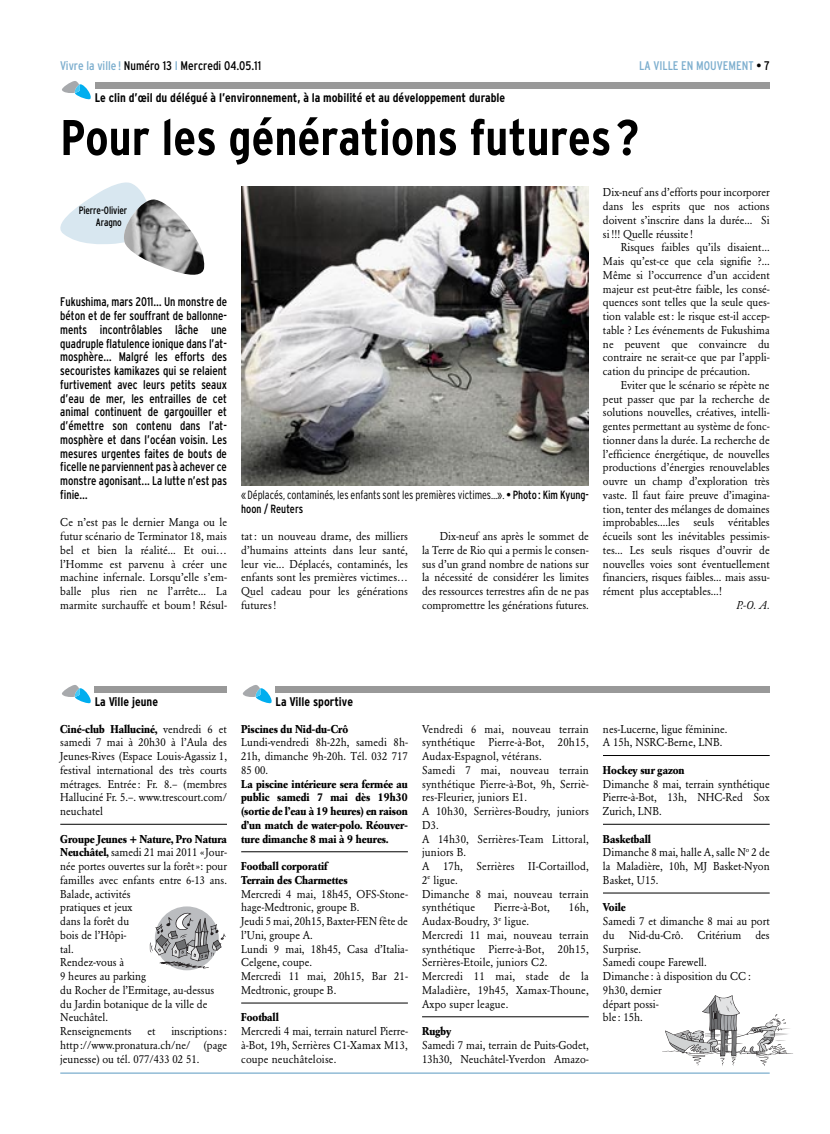
<style>
.page{position:relative;width:830px;height:1134px;background:#fff}
.page>*{position:absolute;margin:0;border:0;box-sizing:border-box;transform-origin:0 0}
.t1{font:700 condensed 50px "Interstate";color:#000}
.t2{font:condensed 12.5px/13.8px "Interstate";color:#000;text-align:justify;scale:.95 1}
.t3{font:700 condensed 12.5px "Interstate";color:#000}
.t4{font:condensed 12.5px "Interstate";color:#000}
.t5{font:condensed 12.5px "Interstate";color:#7caece}
.t6{font:300 condensed 11.88px/13.8px "Interstate";letter-spacing:-.005em;color:#000;scale:.95 1}
.t7{font:11.25px/13.8px "Garamond BE";color:#000;text-align:justify;scale:.95 1}
.t8{font:700 11.25px/13.8px "Garamond BE";color:#000;text-align:justify;scale:.95 1}
.t9{font:italic 11.25px "Garamond BE";color:#000;scale:.95 1}
.t10{font:condensed 10.62px/11.2px "Interstate";letter-spacing:-.01em;color:#000;scale:.95 1}
.s1{color:#7caece}
.s2{color:#000}
.s3{font-weight:400}
.s4{font-weight:700}
</style>
<div class="page">
<svg style="left:62px;top:81px;width:29px;height:18px"></svg>
<div style="left:95px;top:83px;width:674px;height:6px;background:#999"></div>
<hr style="left:60px;top:1072px;width:709px;height:2px;background:#7caece">
<img style="left:241px;top:186px;width:347px;height:299px">
<hr style="left:60px;top:824px;width:167px;height:1px;background:#000">
<hr style="left:241px;top:851px;width:166px;height:1px;background:#000">
<hr style="left:241px;top:1003px;width:166px;height:1px;background:#000">
<hr style="left:422px;top:1016px;width:166px;height:1px;background:#000">
<hr style="left:602px;top:755px;width:167px;height:1px;background:#000">
<hr style="left:602px;top:824px;width:167px;height:1px;background:#000">
<hr style="left:602px;top:893px;width:167px;height:1px;background:#000">
<svg style="left:62px;top:685px;width:29px;height:18px"></svg>
<div style="left:95px;top:686px;width:132px;height:7px;background:#999"></div>
<svg style="left:243px;top:685px;width:28px;height:18px"></svg>
<div style="left:275px;top:686px;width:494px;height:7px;background:#999"></div>
<svg style="left:662px;top:995px;width:131px;height:71px"></svg>
<div style="left:155px;top:906px;width:64px;height:64px;background:#bbbdc0;border-radius:50%"></div>
<svg style="left:150px;top:912px;width:76px;height:56px"></svg>
<svg style="left:60px;top:182px;width:84px;height:62px"></svg>
<img style="left:119px;top:197px;width:86px;height:78px">
<p class="t4" style="left:60px;top:61px;width:202px"><span class="s1">Vivre la ville !</span> Numéro 13 <span class="s1">I</span> Mercredi 04.05.11</p>
<p class="t5" style="left:639px;top:61px;width:132px">LA VILLE EN MOUVEMENT <span class="s2">• 7</span></p>
<p class="t3" style="left:95px;top:93px;width:412px">Le clin d’œil du délégué à l’environnement, à la mobilité et au développement durable</p>
<h1 class="t1" style="left:60px;top:119px;width:580px">Pour les générations futures?</h1>
<p class="t10" style="left:96px;top:206px;width:35px;text-indent:-17px">Pierre-Olivier<br>Aragno</p>
<p class="t2" style="left:60px;top:296px;width:177px">Fukushima, mars 2011… Un monstre de béton et de fer souffrant de ballonne&shy;ments incontrôlables lâche une quadruple flatulence ionique dans l’at&shy;mosphère… Malgré les efforts des secouristes kamikazes qui se relaient furtivement avec leurs petits seaux d’eau de mer, les entrailles de cet animal continuent de gargouiller et d’émettre son contenu dans l’at&shy;mosphère et dans l’océan voisin. Les mesures urgentes faites de bouts de ficelle ne parviennent pas à achever ce monstre agonisant... La lutte n’est pas finie…</p>
<p class="t7" style="left:60px;top:516px;width:177px">Ce n’est pas le dernier Manga ou le futur scénario de Terminator 18, mais bel et bien la réalité... Et oui… l’Homme est parvenu à créer une machine infernale. Lorsqu’elle s’em&shy;balle plus rien ne l’arrête... La marmite surchauffe et boum! Résul-</p>
<p class="t6" style="left:241px;top:489px;width:367px">« Déplacés, contaminés, les enfants sont les premières victimes…». <span class="s3">• Photo: Kim Kyung&shy;hoon / Reuters</span></p>
<p class="t7" style="left:241px;top:530px;width:177px">tat: un nouveau drame, des milliers d’humains atteints dans leur santé, leur vie... Déplacés, contaminés, les enfants sont les premières victimes… Quel cadeau pour les générations futures!</p>
<p class="t7" style="left:422px;top:530px;width:177px;text-indent:18px">Dix-neuf ans après le sommet de la Terre de Rio qui a permis le consen&shy;sus d’un grand nombre de nations sur la nécessité de considérer les limites des ressources terrestres afin de ne pas compromettre les générations futures.</p>
<p class="t7" style="left:602px;top:186px;width:177px">Dix-neuf ans d’efforts pour incorporer dans les esprits que nos actions doivent s’inscrire dans la durée... Si si!!! Quelle réussite!</p>
<p class="t7" style="left:602px;top:241px;width:177px;text-indent:18px">Risques faibles qu’ils disaient...<br>Mais qu’est-ce que cela signifie ?...<br>Même si l’occurrence d’un accident majeur est peut-être faible, les consé&shy;quences sont telles que la seule ques&shy;tion valable est: le risque est-il accep&shy;table ? Les événements de Fukushima ne peuvent que convaincre du contraire ne serait-ce que par l’appli&shy;cation du principe de précaution.</p>
<p class="t7" style="left:602px;top:379px;width:177px;text-indent:18px">Eviter que le scénario se répète ne peut passer que par la recherche de solutions nouvelles, créatives, intelli&shy;gentes permettant au système de fonc&shy;tionner dans la durée. La recherche de l’efficience énergétique, de nouvelles productions d’énergies renouvelables ouvre un champ d’exploration très vaste. Il faut faire preuve d’imagina&shy;tion, tenter des mélanges de domaines improbables....les seuls véritables écueils sont les inévitables pessimis&shy;tes... Les seuls risques d’ouvrir de nouvelles voies sont éventuellement financiers, risques faibles... mais assu&shy;rément plus acceptables...!</p>
<p class="t9" style="left:736px;top:600px;width:37px">P.-O. A.</p>
<p class="t3" style="left:95px;top:696px;width:65px">La Ville jeune</p>
<p class="t3" style="left:275px;top:696px;width:79px">La Ville sportive</p>
<p class="t7" style="left:60px;top:723px;width:177px"><span class="s4">Ciné-club Halluciné,</span> vendredi 6 et samedi 7 mai à 20h30 à l’Aula des Jeunes-Rives (Espace Louis-Agassiz 1, festival international des très courts métrages. Entrée: Fr. 8.– (membres Halluciné Fr. 5.–. www.trescourt.com/ neuchatel</p>
<p class="t7" style="left:60px;top:833px;width:177px;text-align:left"><span class="s4">Groupe Jeunes + Nature, Pro Natura<br>Neuchâtel,</span> samedi 21 mai 2011 «Jour&shy;née portes ouvertes sur la forêt»: pour familles avec enfants entre 6-13 ans.<br>Balade, activités<br>pratiques et jeux<br>dans la forêt du<br>bois de l’Hôpi-<br>tal.<br>Rendez-vous à<br>9 heures au parking<br>du Rocher de l’Ermitage, au-dessus du Jardin botanique de la ville de<br>Neuchâtel.<br>Renseignements</p>
<p class="t7" style="left:60px;top:1025px;width:177px;text-indent:111px">inscriptions: http://www.pronatura.ch/ne/ (page jeunesse) ou tél. 077/433 02 51.</p>
<p class="t7" style="left:147px;top:1025px;width:10px">et</p>
<p class="t8" style="left:241px;top:723px;width:114px">Piscines du Nid-du-Crô</p>
<p class="t7" style="left:241px;top:736px;width:177px">Lundi-vendredi 8h-22h, samedi 8h-21h, dimanche 9h-20h. Tél. 032 717<br>85 00.</p>
<p class="t8" style="left:241px;top:778px;width:177px">La piscine intérieure sera fermée au public samedi 7 mai dès 19h30 (sortie de l’eau à 19 heures) en raison d’un match de water-polo. Réouver&shy;ture dimanche 8 mai à 9 heures.</p>
<p class="t8" style="left:241px;top:860px;width:113px">Football corporatif<br>Terrain des Charmettes</p>
<p class="t7" style="left:241px;top:888px;width:177px;text-align:left">Mercredi 4 mai, 18h45, OFS-Stone&shy;hage-Medtronic, groupe B.<br>Jeudi 5 mai, 20h15, Baxter-FEN fête de l’Uni, groupe A.<br>Lundi 9 mai, 18h45, Casa d’Italia-<br>Celgene, coupe.<br>Mercredi 11 mai, 20h15, Bar 21-<br>Medtronic, groupe B.</p>
<p class="t8" style="left:241px;top:1011px;width:41px">Football</p>
<p class="t7" style="left:241px;top:1025px;width:177px">Mercredi 4 mai, terrain naturel Pierre&shy;à-Bot, 19h, Serrières C1-Xamax M13, coupe neuchâteloise.</p>
<p class="t7" style="left:422px;top:723px;width:177px;text-align:left">Vendredi 6 mai, nouveau terrain synthétique Pierre-à-Bot, 20h15,<br>Audax-Espagnol, vétérans.<br>Samedi 7 mai, nouveau terrain synthétique Pierre-à-Bot, 9h, Serriè&shy;res-Fleurier, juniors E1.<br>A 10h30, Serrières-Boudry, juniors<br>D3.<br>A 14h30, Serrières-Team Littoral, juniors B.<br>A 17h, Serrières II-Cortaillod,<br>2<sup>e</sup> ligue.<br>Dimanche 8 mai, nouveau terrain synthétique</p>
<p class="t7" style="left:494px;top:901px;width:60px">Pierre-à-Bot,</p>
<p class="t7" style="left:568px;top:901px;width:22px">16h,</p>
<p class="t7" style="left:422px;top:915px;width:177px;text-align:left">Audax-Boudry, 3<sup>e</sup> ligue.<br>Mercredi 11 mai, nouveau terrain synthétique Pierre-à-Bot, 20h15,<br>Serrières-Etoile, juniors C2.<br>Mercredi 11 mai, stade de la<br>Maladière, 19h45, Xamax-Thoune,<br>Axpo super league.</p>
<p class="t8" style="left:422px;top:1025px;width:32px">Rugby</p>
<p class="t7" style="left:422px;top:1039px;width:177px">Samedi 7 mai, terrain de Puits-Godet,<br>13h30, Neuchâtel-Yverdon Amazo-</p>
<p class="t7" style="left:602px;top:723px;width:132px">nes-Lucerne, ligue féminine.<br>A 15h, NSRC-Berne, LNB.</p>
<p class="t8" style="left:602px;top:764px;width:87px">Hockey sur gazon</p>
<p class="t7" style="left:602px;top:778px;width:177px">Dimanche 8 mai, terrain synthétique Pierre-à-Bot, 13h, NHC-Red Sox Zurich, LNB.</p>
<p class="t7" style="left:602px;top:833px;width:177px;text-align:left"><span class="s4">Basketball<br></span>Dimanche 8 mai, halle A, salle N<sup>o</sup> 2 de la Maladière, 10h, MJ Basket-Nyon<br>Basket, U15.</p>
<p class="t8" style="left:602px;top:901px;width:26px">Voile</p>
<p class="t7" style="left:602px;top:915px;width:177px">Samedi 7 et dimanche 8 mai au port du</p>
<p class="t7" style="left:628px;top:929px;width:59px">Nid-du-Crô.</p>
<p class="t7" style="left:697px;top:929px;width:47px">Critérium</p>
<p class="t7" style="left:755px;top:929px;width:16px">des</p>
<p class="t7" style="left:602px;top:943px;width:157px;text-align:left">Surprise.<br>Samedi coupe Farewell.<br>Dimanche: à disposition du CC :<br>9h30, dernier<br>départ possi-<br>ble: 15h.</p>
</div>
